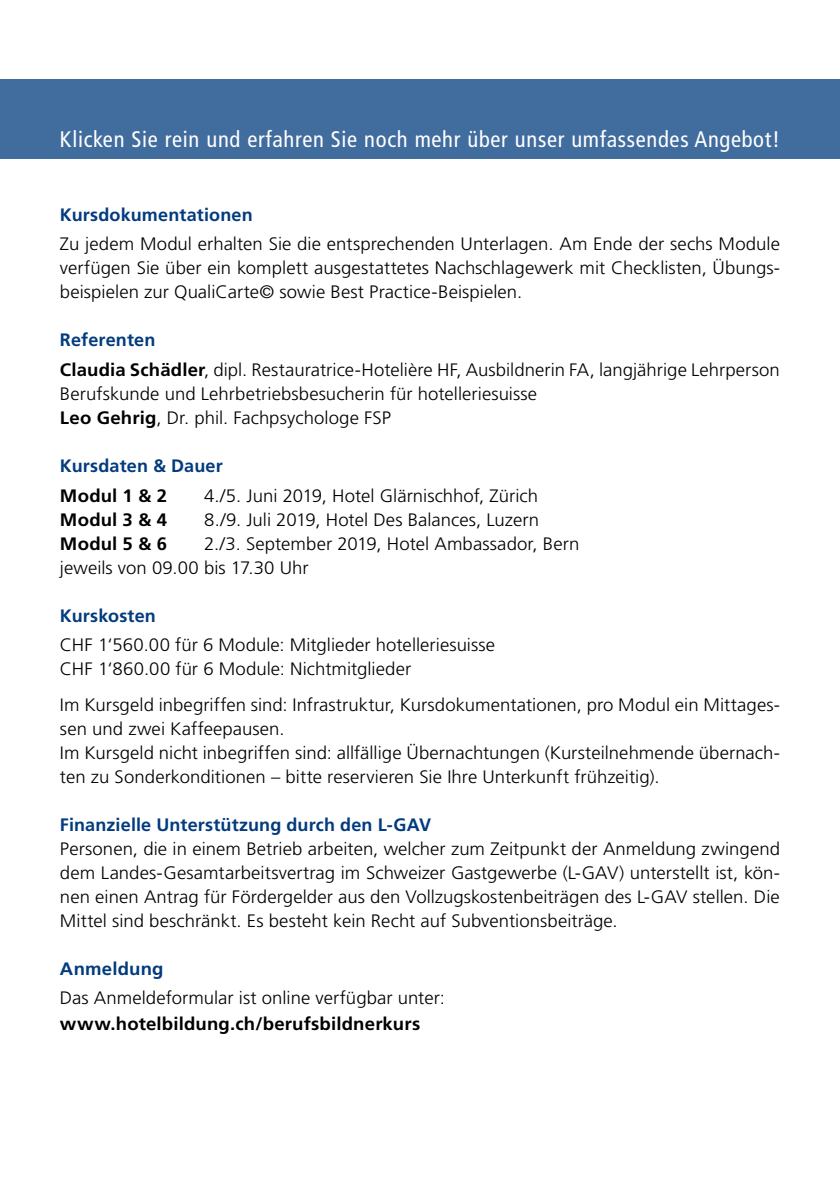
<style>
.page{position:relative;width:840px;height:1191px;background:#fff}
.page>*{position:absolute;margin:0;border:0;box-sizing:border-box;transform-origin:0 0}
.t1{font:condensed 22.4px "Frutiger LT Std";letter-spacing:.03em;color:#fff}
.t2{font:300 18px/24px "Frutiger LT Std";letter-spacing:.005em;color:#000}
.t3{font:700 18px "Frutiger LT Std";letter-spacing:.01em;color:#023b7e}
.t4{font:700 18px "Frutiger LT Std";letter-spacing:.01em;color:#000}
.s1{font-weight:700;color:#023b7e}
.s2{font-weight:700}
</style>
<div class="page">
<div style="left:0;top:79px;width:839px;height:80px;background:#416c9e"></div>
<p class="t1" style="left:60px;top:126px;width:721px">Klicken Sie rein und erfahren Sie noch mehr über unser umfassendes Angebot!</p>
<p class="t3" style="left:60px;top:204px;width:194px">Kursdokumentationen</p>
<p class="t2" style="left:60px;top:232px;width:721px;text-align:justify">Zu jedem Modul erhalten Sie die entsprechenden Unterlagen. Am Ende der sechs Module verfügen Sie über ein komplett ausgestattetes Nachschlagewerk mit Checklisten, Übungs&shy;beispielen zur QualiCarte© sowie Best Practice-Beispielen.</p>
<p class="t2" style="left:60px;top:325px;width:721px;line-height:29.6px"><span class="s1">Referenten<br></span><span class="s2">Claudia Schädler</span>, dipl. Restauratrice-Hotelière HF, Ausbildnerin FA, langjährige Lehrperson</p>
<p class="t2" style="left:60px;top:382px;width:478px">Berufskunde und Lehrbetriebsbesucherin für hotelleriesuisse<br><span class="s2">Leo Gehrig</span>, Dr. phil. Fachpsychologe FSP</p>
<p class="t3" style="left:60px;top:455px;width:164px">Kursdaten &amp; Dauer</p>
<p class="t4" style="left:60px;top:485px;width:108px">Modul 1 &amp; 2</p>
<p class="t2" style="left:204px;top:483px;width:335px">4./5. Juni 2019, Hotel Glärnischhof, Zürich</p>
<p class="t4" style="left:60px;top:509px;width:108px">Modul 3 &amp; 4</p>
<p class="t2" style="left:204px;top:507px;width:336px">8./9. Juli 2019, Hotel Des Balances, Luzern</p>
<p class="t4" style="left:60px;top:533px;width:108px">Modul 5 &amp; 6</p>
<p class="t2" style="left:60px;top:531px;width:520px;text-indent:144px">2./3. September 2019, Hotel Ambassador, Bern jeweils von 09.00 bis 17.30 Uhr</p>
<p class="t3" style="left:60px;top:605px;width:97px">Kurskosten</p>
<p class="t2" style="left:60px;top:633px;width:436px">CHF 1‘560.00 für 6 Module: Mitglieder hotelleriesuisse<br>CHF 1‘860.00 für 6 Module: Nichtmitglieder</p>
<p class="t2" style="left:60px;top:692px;width:721px">Im Kursgeld inbegriffen sind: Infrastruktur, Kursdokumentationen, pro Modul ein Mittages&shy;sen und zwei Kaffeepausen.<br>Im Kursgeld nicht inbegriffen sind: allfällige Übernachtungen (Kursteilnehmende übernach&shy;ten zu Sonderkonditionen – bitte reservieren Sie Ihre Unterkunft frühzeitig).</p>
<p class="t3" style="left:60px;top:814px;width:372px">Finanzielle Unterstützung durch den L-GAV</p>
<p class="t2" style="left:60px;top:836px;width:721px;text-align:justify">Personen, die in einem Betrieb arbeiten, welcher zum Zeitpunkt der Anmeldung zwingend dem Landes-Gesamtarbeitsvertrag im Schweizer Gastgewerbe (L-GAV) unterstellt ist, kön&shy;nen einen Antrag für Fördergelder aus den Vollzugskostenbeiträgen des L-GAV stellen. Die Mittel sind beschränkt. Es besteht kein Recht auf Subventionsbeiträge.</p>
<p class="t3" style="left:60px;top:958px;width:105px">Anmeldung</p>
<p class="t2" style="left:60px;top:986px;width:386px">Das Anmeldeformular ist online verfügbar unter:</p>
<p class="t4" style="left:60px;top:1012px;width:361px">www.hotelbildung.ch/berufsbildnerkurs</p>
</div>
